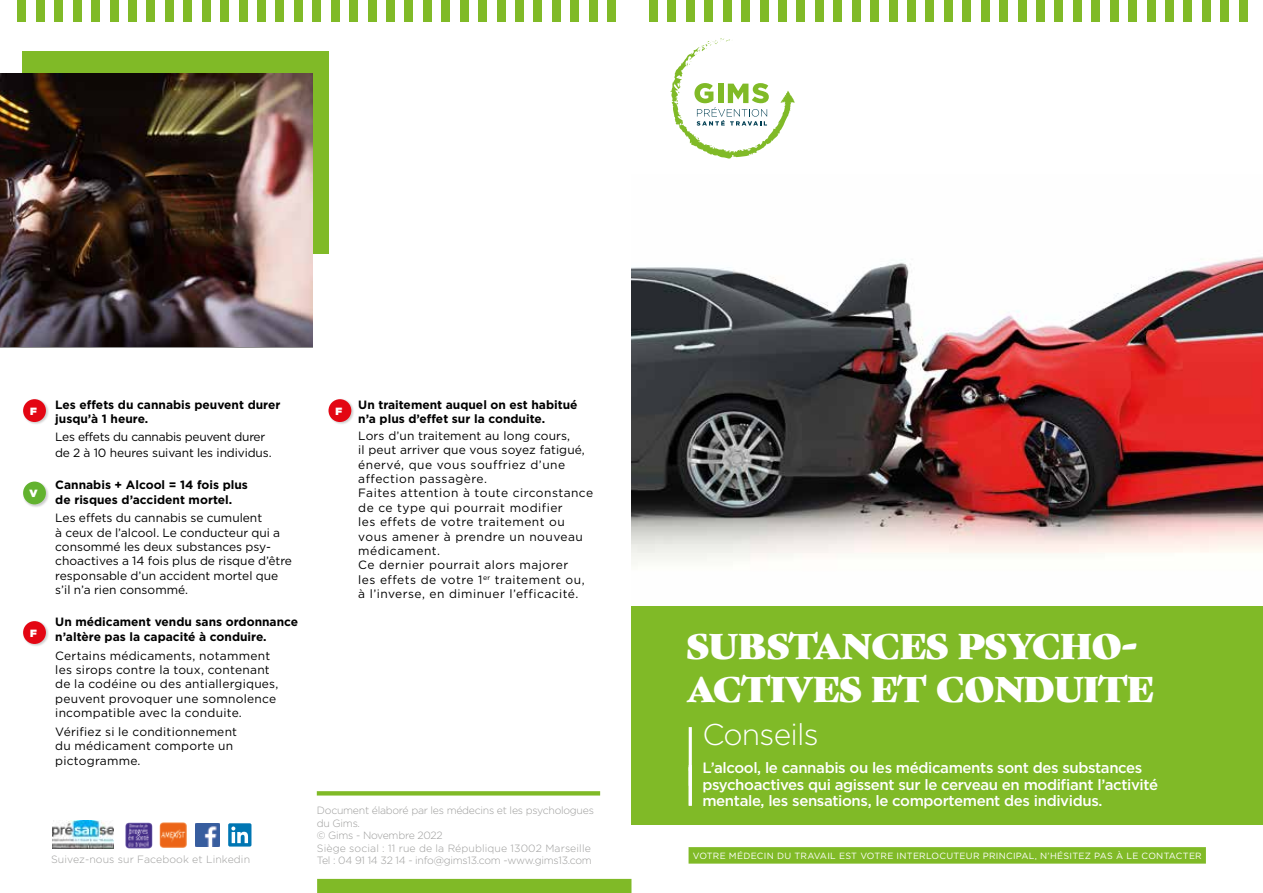
<style>
.page{position:relative;width:1263px;height:893px;background:#fff}
.page>*{position:absolute;margin:0;border:0;box-sizing:border-box;transform-origin:0 0}
.t1{font:34.65px/43px "Gastromond";color:#fff}
.t2{font:300 30px "Gotham";letter-spacing:-.025em;color:#fff}
.t3{font:500 15px/16.5px "Gotham";letter-spacing:-.025em;color:#fff}
.t4{font:12px/14.4px "Gotham";letter-spacing:.04em;color:#000}
.t5{font:700 12px/14.4px "Gotham";color:#000}
.t6{font:12px/14.4px "Gotham";letter-spacing:.02em;color:#000}
.t7{font:12px/14.4px "Gotham";color:#000}
.t8{font:12px/15.8px "Gotham";letter-spacing:-.025em;color:#000}
.t9{font:300 10.5px/12.6px "Gotham";letter-spacing:-.025em;color:#9d9d9c}
.t10{font:300 10.5px "Gotham";letter-spacing:.01em;color:#9d9d9c}
.t11{font:900 10.5px "Gotham";color:#fff}
.t12{font:9px "Gotham";letter-spacing:.03em;color:#fff}
</style>
<div class="page">
<div style="left:649px;top:0;width:9px;height:22px;background:#80ba27"></div>
<div style="left:668px;top:0;width:8px;height:22px;background:#80ba27"></div>
<div style="left:686px;top:0;width:8px;height:22px;background:#80ba27"></div>
<div style="left:704px;top:0;width:9px;height:22px;background:#80ba27"></div>
<div style="left:723px;top:0;width:8px;height:22px;background:#80ba27"></div>
<div style="left:741px;top:0;width:9px;height:22px;background:#80ba27"></div>
<div style="left:760px;top:0;width:8px;height:22px;background:#80ba27"></div>
<div style="left:778px;top:0;width:9px;height:22px;background:#80ba27"></div>
<div style="left:797px;top:0;width:8px;height:22px;background:#80ba27"></div>
<div style="left:815px;top:0;width:8px;height:22px;background:#80ba27"></div>
<div style="left:833px;top:0;width:9px;height:22px;background:#80ba27"></div>
<div style="left:852px;top:0;width:8px;height:22px;background:#80ba27"></div>
<div style="left:870px;top:0;width:9px;height:22px;background:#80ba27"></div>
<div style="left:889px;top:0;width:8px;height:22px;background:#80ba27"></div>
<div style="left:907px;top:0;width:9px;height:22px;background:#80ba27"></div>
<div style="left:926px;top:0;width:8px;height:22px;background:#80ba27"></div>
<div style="left:944px;top:0;width:8px;height:22px;background:#80ba27"></div>
<div style="left:962px;top:0;width:9px;height:22px;background:#80ba27"></div>
<div style="left:981px;top:0;width:8px;height:22px;background:#80ba27"></div>
<div style="left:999px;top:0;width:9px;height:22px;background:#80ba27"></div>
<div style="left:1018px;top:0;width:8px;height:22px;background:#80ba27"></div>
<div style="left:1036px;top:0;width:9px;height:22px;background:#80ba27"></div>
<div style="left:1054px;top:0;width:9px;height:22px;background:#80ba27"></div>
<div style="left:1073px;top:0;width:8px;height:22px;background:#80ba27"></div>
<div style="left:1091px;top:0;width:9px;height:22px;background:#80ba27"></div>
<div style="left:1110px;top:0;width:8px;height:22px;background:#80ba27"></div>
<div style="left:1128px;top:0;width:9px;height:22px;background:#80ba27"></div>
<div style="left:1147px;top:0;width:8px;height:22px;background:#80ba27"></div>
<div style="left:1165px;top:0;width:9px;height:22px;background:#80ba27"></div>
<div style="left:1183px;top:0;width:9px;height:22px;background:#80ba27"></div>
<div style="left:1202px;top:0;width:8px;height:22px;background:#80ba27"></div>
<div style="left:1220px;top:0;width:9px;height:22px;background:#80ba27"></div>
<div style="left:1239px;top:0;width:8px;height:22px;background:#80ba27"></div>
<div style="left:631px;top:587px;width:632px;height:238px;background:#80ba27"></div>
<div style="left:688px;top:847px;width:518px;height:17px;background:#80ba27"></div>
<img style="left:631px;top:256px;width:632px;height:350px">
<hr style="left:689px;top:767px;width:3px;height:39px;background:#fff">
<div style="left:18px;top:0;width:8px;height:22px;background:#80ba27"></div>
<div style="left:36px;top:0;width:9px;height:22px;background:#80ba27"></div>
<div style="left:55px;top:0;width:8px;height:22px;background:#80ba27"></div>
<div style="left:73px;top:0;width:8px;height:22px;background:#80ba27"></div>
<div style="left:91px;top:0;width:9px;height:22px;background:#80ba27"></div>
<div style="left:110px;top:0;width:8px;height:22px;background:#80ba27"></div>
<div style="left:128px;top:0;width:9px;height:22px;background:#80ba27"></div>
<div style="left:147px;top:0;width:8px;height:22px;background:#80ba27"></div>
<div style="left:165px;top:0;width:9px;height:22px;background:#80ba27"></div>
<div style="left:184px;top:0;width:8px;height:22px;background:#80ba27"></div>
<div style="left:202px;top:0;width:8px;height:22px;background:#80ba27"></div>
<div style="left:220px;top:0;width:9px;height:22px;background:#80ba27"></div>
<div style="left:239px;top:0;width:8px;height:22px;background:#80ba27"></div>
<div style="left:257px;top:0;width:9px;height:22px;background:#80ba27"></div>
<div style="left:276px;top:0;width:8px;height:22px;background:#80ba27"></div>
<div style="left:294px;top:0;width:9px;height:22px;background:#80ba27"></div>
<div style="left:313px;top:0;width:8px;height:22px;background:#80ba27"></div>
<div style="left:331px;top:0;width:8px;height:22px;background:#80ba27"></div>
<div style="left:349px;top:0;width:9px;height:22px;background:#80ba27"></div>
<div style="left:368px;top:0;width:8px;height:22px;background:#80ba27"></div>
<div style="left:386px;top:0;width:9px;height:22px;background:#80ba27"></div>
<div style="left:405px;top:0;width:8px;height:22px;background:#80ba27"></div>
<div style="left:423px;top:0;width:9px;height:22px;background:#80ba27"></div>
<div style="left:441px;top:0;width:9px;height:22px;background:#80ba27"></div>
<div style="left:460px;top:0;width:8px;height:22px;background:#80ba27"></div>
<div style="left:478px;top:0;width:9px;height:22px;background:#80ba27"></div>
<div style="left:497px;top:0;width:8px;height:22px;background:#80ba27"></div>
<div style="left:515px;top:0;width:9px;height:22px;background:#80ba27"></div>
<div style="left:534px;top:0;width:8px;height:22px;background:#80ba27"></div>
<div style="left:552px;top:0;width:9px;height:22px;background:#80ba27"></div>
<div style="left:570px;top:0;width:9px;height:22px;background:#80ba27"></div>
<div style="left:589px;top:0;width:8px;height:22px;background:#80ba27"></div>
<div style="left:607px;top:0;width:9px;height:22px;background:#80ba27"></div>
<hr style="left:689px;top:727px;width:3px;height:59px;background:#fff">
<div style="left:23px;top:399px;width:26px;height:26px;background:#000;opacity:.2"></div>
<div style="left:23px;top:399px;width:23px;height:23px;background:#e30613;border-radius:50%"></div>
<div style="left:328px;top:399px;width:26px;height:26px;background:#000;opacity:.2"></div>
<div style="left:328px;top:399px;width:23px;height:23px;background:#e30613;border-radius:50%"></div>
<div style="left:23px;top:621px;width:26px;height:26px;background:#000;opacity:.2"></div>
<div style="left:23px;top:621px;width:23px;height:23px;background:#e30613;border-radius:50%"></div>
<div style="left:23px;top:481px;width:26px;height:26px;background:#000;opacity:.2"></div>
<div style="left:23px;top:482px;width:23px;height:22px;background:#62b22f;border-radius:50%"></div>
<div style="left:317px;top:879px;width:314px;height:14px;background:#80ba27"></div>
<svg style="left:317px;top:791px;width:283px;height:4px"></svg>
<img style="left:196px;top:823px;width:23px;height:23px">
<div style="left:228px;top:823px;width:23px;height:24px;background:#0076b3;border-radius:2px"></div>
<svg style="left:231px;top:826px;width:17px;height:17px"></svg>
<img style="left:160px;top:822px;width:27px;height:26px">
<img style="left:125px;top:822px;width:28px;height:27px">
<img style="left:52px;top:821px;width:62px;height:27px">
<div style="left:22px;top:51px;width:307px;height:202px;background:#80ba27"></div>
<img style="left:0;top:73px;width:313px;height:273px">
<svg style="left:670px;top:38px;width:125px;height:121px"></svg>
<p class="t5" style="left:55px;top:397px;width:227px">Les effets du cannabis peuvent durer jusqu’à 1 heure.</p>
<p class="t8" style="left:55px;top:429px;width:218px">Les effets du cannabis peuvent durer de 2 à 10 heures suivant les individus.</p>
<p class="t5" style="left:55px;top:478px;width:194px">Cannabis + Alcool = 14 fois plus de risques d’accident mortel.</p>
<p class="t7" style="left:55px;top:510px;width:238px">Les effets du cannabis se cumulent<br>à ceux de l’alcool. Le conducteur qui a consommé les deux substances psy&shy;choactives a 14 fois plus de risque d’être responsable d’un accident mortel que s’il n’a rien consommé.</p>
<p class="t5" style="left:55px;top:615px;width:244px">Un médicament vendu sans ordonnance n’altère pas la capacité à conduire.</p>
<p class="t6" style="left:55px;top:648px;width:225px">Certains médicaments, notamment les sirops contre la toux, contenant de la codéine ou des antiallergiques, peuvent provoquer une somnolence incompatible avec la conduite.</p>
<p class="t6" style="left:55px;top:724px;width:183px">Vérifiez si le conditionnement du médicament comporte un pictogramme.</p>
<p class="t11" style="left:30px;top:404px;width:8px">F</p>
<p class="t11" style="left:336px;top:404px;width:8px">F</p>
<p class="t11" style="left:30px;top:486px;width:10px">V</p>
<p class="t11" style="left:30px;top:625px;width:8px">F</p>
<p class="t5" style="left:358px;top:397px;width:221px">Un traitement auquel on est habitué n’a plus d’effet sur la conduite.</p>
<p class="t4" style="left:358px;top:428px;width:236px">Lors d’un traitement au long cours,<br>il peut arriver que vous soyez fatigué, énervé, que vous souffriez d’une affection passagère.<br>Faites attention à toute circonstance de ce type qui pourrait modifier<br>les effets de votre traitement ou vous amener à prendre un nouveau médicament.<br>Ce dernier pourrait alors majorer<br>les effets de votre 1<sup>er</sup> traitement ou, à l’inverse, en diminuer l’efficacité.</p>
<p class="t9" style="left:317px;top:804px;width:278px">Document élaboré par les médecins et les psychologues du Gims.<br>© Gims - Novembre 2022<br>Siège social : 11 rue de la République 13002 Marseille</p>
<p class="t10" style="left:51px;top:853px;width:201px">Suivez-nous sur Facebook et Linkedin</p>
<p class="t9" style="left:317px;top:854px;width:276px">Tel : 04 91 14 32 14 - info@gims13.com -www.gims13.com</p>
<h1 class="t1" style="left:687px;top:622px;width:468px">SUBSTANCES PSYCHO-<br>ACTIVES ET CONDUITE</h1>
<h2 class="t2" style="left:702px;top:716px;width:118px">Conseils</h2>
<p class="t3" style="left:702px;top:760px;width:457px">L’alcool, le cannabis ou les médicaments sont des substances psychoactives qui agissent sur le cerveau en modifiant l’activité mentale, les sensations, le comportement des individus.</p>
<p class="t12" style="left:693px;top:850px;width:511px">VOTRE MÉDECIN DU TRAVAIL EST VOTRE INTERLOCUTEUR PRINCIPAL, N’HÉSITEZ PAS À LE CONTACTER</p>
</div>
